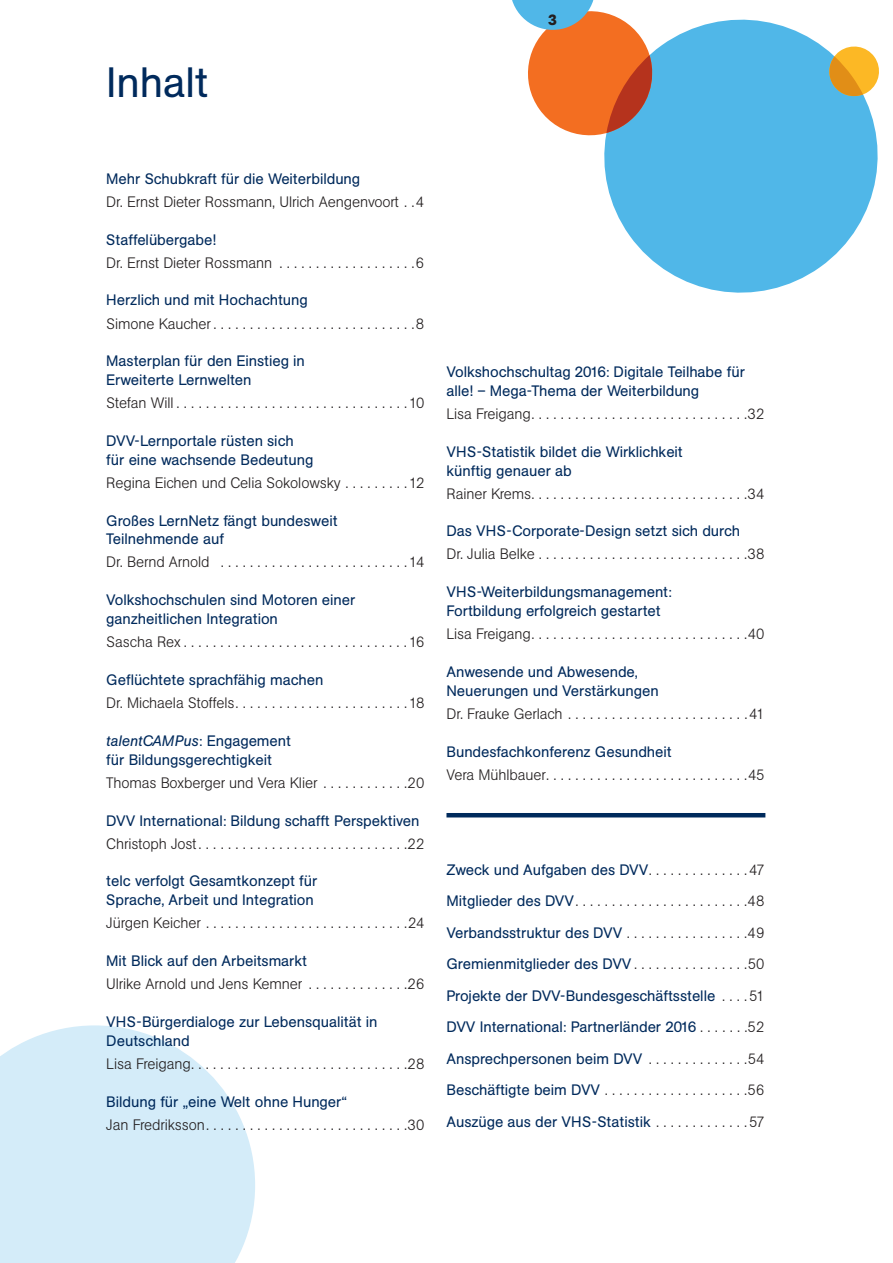
<style>
.page{position:relative;width:893px;height:1263px;background:#fff}
.page>*{position:absolute;margin:0;border:0;box-sizing:border-box;transform-origin:0 0}
.t1{font:42px "AG Buch BQ";letter-spacing:-.005em;color:#002a5c}
.t2{font:15px/18.8px "AG Buch BQ";letter-spacing:-.005em;color:#002a5c}
.t3{font:300 15px "AG Buch BQ";letter-spacing:-.005em;color:#231f20}
.t4{font:700 15px "AG Buch BQ";color:#231f20}
.s1{font-style:italic}
.s2{font-weight:300;color:#231f20}
</style>
<div class="page">
<svg style="left:604px;top:19px;width:274px;height:274px;fill:#50b7e8"></svg>
<svg style="left:826px;top:43px;width:53px;height:56px"></svg>
<svg style="left:512px;top:0;width:149px;height:144px"></svg>
<svg style="left:0;top:1025px;width:255px;height:238px;background:#d8edf9"></svg>
<hr style="left:446px;top:813px;width:319px;height:4px;background:#002a5c">
<h1 class="t1" style="left:106px;top:59px;width:104px">Inhalt</h1>
<p class="t4" style="left:548px;top:10px;width:10px">3</p>
<p class="t2" style="left:106px;top:169px;width:255px">Mehr Schubkraft für die Weiterbildung</p>
<p class="t3" style="left:106px;top:193px;width:320px">Dr. Ernst Dieter Rossmann, Ulrich Aengenvoort . 4</p>
<p class="t2" style="left:106px;top:230px;width:111px">Staffelübergabe!</p>
<p class="t3" style="left:106px;top:254px;width:320px">Dr. Ernst Dieter Rossmann . . . . . . . . . . . . . . . . . . 6</p>
<p class="t2" style="left:106px;top:291px;width:203px">Herzlich und mit Hochachtung</p>
<p class="t3" style="left:106px;top:314px;width:320px">Simone Kaucher . . . . . . . . . . . . . . . . . . . . . . . . . . . 8</p>
<p class="t2" style="left:106px;top:352px;width:200px">Masterplan für den Einstieg in<br>Erweiterte Lernwelten</p>
<p class="t3" style="left:106px;top:394px;width:320px">Stefan Will . . . . . . . . . . . . . . . . . . . . . . . . . . . . . . . 10</p>
<p class="t2" style="left:106px;top:432px;width:209px">DVV-Lernportale rüsten sich für eine wachsende Bedeutung</p>
<p class="t3" style="left:106px;top:474px;width:320px">Regina Eichen und Celia Sokolowsky . . . . . . . . 12</p>
<p class="t2" style="left:106px;top:511px;width:233px">Großes LernNetz fängt bundesweit<br>Teilnehmende auf</p>
<p class="t3" style="left:106px;top:553px;width:320px">Dr. Bernd Arnold . . . . . . . . . . . . . . . . . . . . . . . . . 14</p>
<p class="t2" style="left:106px;top:591px;width:251px">Volkshochschulen sind Motoren einer ganzheitlichen Integration</p>
<p class="t3" style="left:106px;top:633px;width:320px">Sascha Rex . . . . . . . . . . . . . . . . . . . . . . . . . . . . . . 16</p>
<p class="t2" style="left:106px;top:671px;width:219px">Geflüchtete sprachfähig machen</p>
<p class="t3" style="left:106px;top:694px;width:320px">Dr. Michaela Stoffels . . . . . . . . . . . . . . . . . . . . . . . 18</p>
<p class="t2" style="left:106px;top:732px;width:186px"><span class="s1">talentCAMPus</span>: Engagement für Bildungsgerechtigkeit</p>
<p class="t3" style="left:106px;top:773px;width:320px">Thomas Boxberger und Vera Klier . . . . . . . . . . . 20</p>
<p class="t2" style="left:106px;top:811px;width:315px">DVV International: Bildung schafft Perspektiven</p>
<p class="t3" style="left:106px;top:834px;width:320px">Christoph Jost . . . . . . . . . . . . . . . . . . . . . . . . . . . . 22</p>
<p class="t2" style="left:106px;top:872px;width:213px">telc verfolgt Gesamtkonzept für<br>Sprache, Arbeit und Integration</p>
<p class="t3" style="left:106px;top:914px;width:320px">Jürgen Keicher . . . . . . . . . . . . . . . . . . . . . . . . . . . 24</p>
<p class="t2" style="left:106px;top:952px;width:202px">Mit Blick auf den Arbeitsmarkt</p>
<p class="t3" style="left:106px;top:975px;width:320px">Ulrike Arnold und Jens Kemner . . . . . . . . . . . . . 26</p>
<p class="t2" style="left:106px;top:1013px;width:273px">VHS-Bürgerdialoge zur Lebensqualität in<br>Deutschland</p>
<p class="t3" style="left:106px;top:1055px;width:320px">Lisa Freigang . . . . . . . . . . . . . . . . . . . . . . . . . . . . . 28</p>
<p class="t2" style="left:106px;top:1092px;width:242px">Bildung für „eine Welt ohne Hunger“</p>
<p class="t3" style="left:106px;top:1115px;width:320px">Jan Fredriksson . . . . . . . . . . . . . . . . . . . . . . . . . . . 30</p>
<p class="t2" style="left:446px;top:363px;width:300px">Volkshochschultag 2016: Digitale Teilhabe für alle! – Mega-Thema der Weiterbildung</p>
<p class="t3" style="left:446px;top:405px;width:320px">Lisa Freigang . . . . . . . . . . . . . . . . . . . . . . . . . . . . . 32</p>
<p class="t2" style="left:446px;top:442px;width:238px">VHS-Statistik bildet die Wirklichkeit künftig genauer ab</p>
<p class="t3" style="left:446px;top:484px;width:320px">Rainer Krems . . . . . . . . . . . . . . . . . . . . . . . . . . . . . 34</p>
<p class="t2" style="left:446px;top:522px;width:295px">Das VHS-Corporate-Design setzt sich durch</p>
<p class="t3" style="left:446px;top:545px;width:320px">Dr. Julia Belke . . . . . . . . . . . . . . . . . . . . . . . . . . . . 38</p>
<p class="t2" style="left:446px;top:583px;width:227px">VHS-Weiterbildungsmanagement:<br>Fortbildung erfolgreich gestartet</p>
<p class="t3" style="left:446px;top:625px;width:320px">Lisa Freigang . . . . . . . . . . . . . . . . . . . . . . . . . . . . . 40</p>
<p class="t2" style="left:446px;top:663px;width:214px">Anwesende und Abwesende,<br>Neuerungen und Verstärkungen</p>
<p class="t3" style="left:446px;top:705px;width:320px">Dr. Frauke Gerlach . . . . . . . . . . . . . . . . . . . . . . . . 41</p>
<p class="t2" style="left:446px;top:742px;width:227px">Bundesfachkonferenz Gesundheit</p>
<p class="t3" style="left:446px;top:765px;width:320px">Vera Mühlbauer . . . . . . . . . . . . . . . . . . . . . . . . . . . 45</p>
<p class="t2" style="left:446px;top:854px;width:320px;line-height:31.5px;text-align:justify">Zweck und Aufgaben des DVV <span class="s2">. . . . . . . . . . . . . 47<br></span>Mitglieder des DVV <span class="s2">. . . . . . . . . . . . . . . . . . . . . . . 48<br></span>Verbandsstruktur des DVV <span class="s2">. . . . . . . . . . . . . . . . 49<br></span>Gremienmitglieder des DVV <span class="s2">. . . . . . . . . . . . . . . 50<br></span>Projekte der DVV-Bundesgeschäftsstelle <span class="s2">. . . 51<br></span>DVV International: Partnerländer 2016 <span class="s2">. . . . . . 52<br></span>Ansprechpersonen beim DVV <span class="s2">. . . . . . . . . . . . . 54<br></span>Beschäftigte beim DVV <span class="s2">. . . . . . . . . . . . . . . . . . . 56<br></span>Auszüge aus der VHS-Statistik <span class="s2">. . . . . . . . . . . . 57</span></p>
</div>
